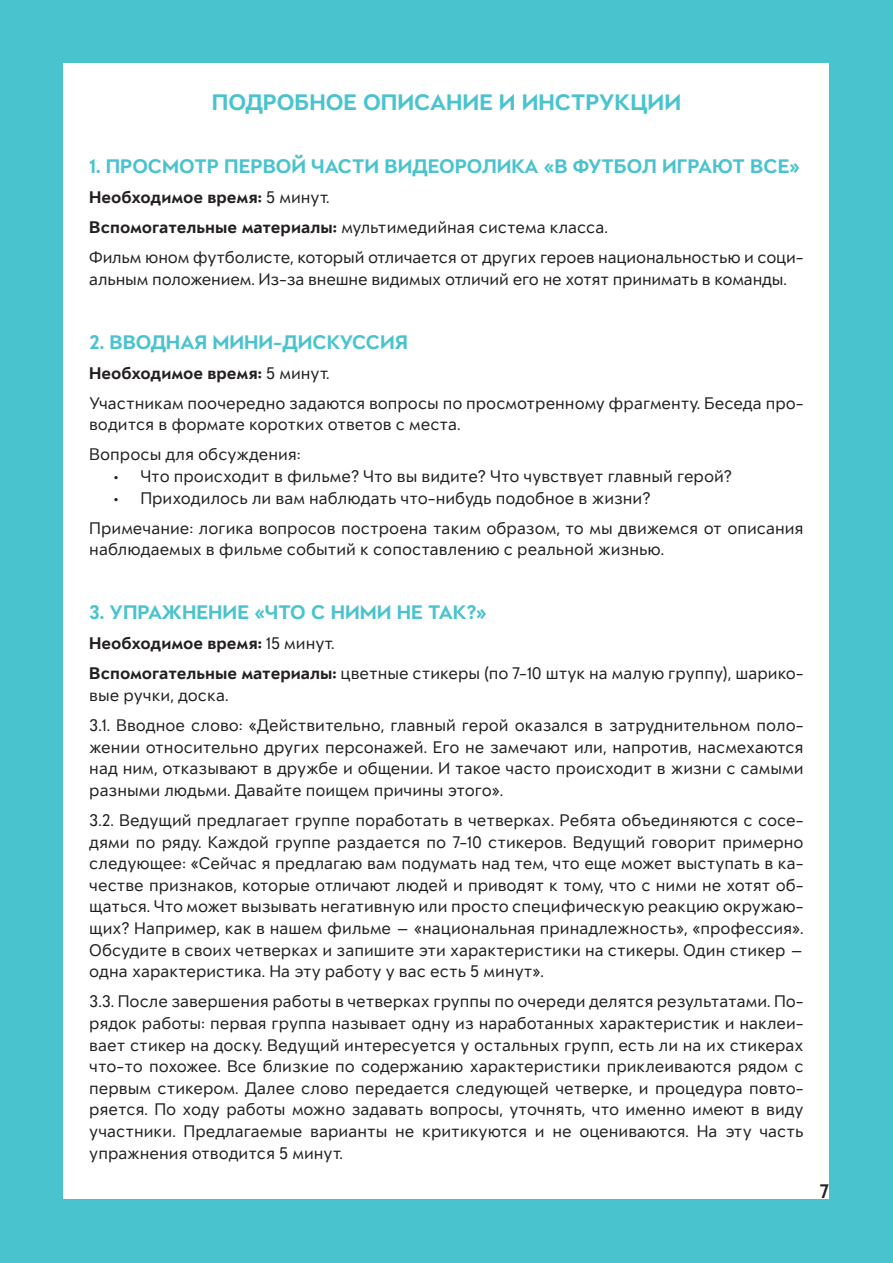
<style>
.page{position:relative;width:893px;height:1263px;background:#49c3ce}
.page>*{position:absolute;margin:0;border:0;box-sizing:border-box;transform-origin:0 0}
.t1{font:700 24px "Littera Plain";color:#49c3ce}
.t2{font:700 21px "Littera Plain";color:#49c3ce}
.t3{font:500 21px "Littera Plain";color:#231f20}
.t4{font:18px/21.6px "Littera Plain";color:#231f20}
.s1{font-weight:700}
</style>
<div class="page">
<div style="left:64px;top:64px;width:765px;height:1135px;background:#fff"></div>
<h1 class="t1" style="left:212px;top:88px;width:471px">ПОДРОБНОЕ ОПИСАНИЕ И ИНСТРУКЦИИ</h1>
<p class="t2" style="left:89px;top:153px;width:712px">1. ПРОСМОТР ПЕРВОЙ ЧАСТИ ВИДЕОРОЛИКА «В ФУТБОЛ ИГРАЮТ ВСЕ»</p>
<p class="t4" style="left:89px;top:182px;width:716px;line-height:30.2px"><span class="s1">Необходимое время:</span> 5 минут.<br><span class="s1">Вспомогательные материалы:</span> мультимедийная система класса.<br>Фильм юном футболисте, который отличается от других героев национальностью и соци-</p>
<p class="t4" style="left:89px;top:268px;width:699px">альным положением. Из-за внешне видимых отличий его не хотят принимать в команды.</p>
<p class="t2" style="left:89px;top:329px;width:320px">2. ВВОДНАЯ МИНИ-ДИСКУССИЯ</p>
<p class="t4" style="left:89px;top:357px;width:716px;line-height:30.2px"><span class="s1">Необходимое время:</span> 5 минут.<br>Участникам поочередно задаются вопросы по просмотренному фрагменту. Беседа про-</p>
<p class="t4" style="left:89px;top:409px;width:373px;line-height:30.2px">водится в формате коротких ответов с места.<br>Вопросы для обсуждения:</p>
<p class="t4" style="left:113px;top:465px;width:620px">• Что происходит в фильме? Что вы видите? Что чувствует главный герой?</p>
<p class="t4" style="left:89px;top:482px;width:716px;line-height:30.2px;text-indent:24px">• Приходилось ли вам наблюдать что-нибудь подобное в жизни?<br>Примечание: логика вопросов построена таким образом, то мы движемся от описания</p>
<p class="t4" style="left:89px;top:538px;width:577px">наблюдаемых в фильме событий к сопоставлению с реальной жизнью.</p>
<p class="t2" style="left:89px;top:599px;width:399px">3. УПРАЖНЕНИЕ «ЧТО С НИМИ НЕ ТАК?»</p>
<p class="t4" style="left:89px;top:628px;width:716px;line-height:30.2px"><span class="s1">Необходимое время:</span> 15 минут.<br><span class="s1">Вспомогательные материалы:</span> цветные стикеры (по 7‑10 штук на малую группу), шарико-</p>
<p class="t4" style="left:89px;top:680px;width:716px;line-height:30.2px">вые ручки, доска.<br>3.1. Вводное слово: «Действительно, главный герой оказался в затруднительном поло-</p>
<p class="t4" style="left:89px;top:736px;width:716px;text-align:justify">жении относительно других персонажей. Его не замечают или, напротив, насмехаются над ним, отказывают в дружбе и общении. И такое часто происходит в жизни с самыми разными людьми. Давайте поищем причины этого».</p>
<p class="t4" style="left:89px;top:809px;width:716px;text-align:justify">3.2. Ведущий предлагает группе поработать в четверках. Ребята объединяются с сосе&shy;дями по ряду. Каждой группе раздается по 7‑10 стикеров. Ведущий говорит примерно следующее: «Сейчас я предлагаю вам подумать над тем, что еще может выступать в ка&shy;честве признаков, которые отличают людей и приводят к тому, что с ними не хотят об&shy;щаться. Что может вызывать негативную или просто специфическую реакцию окружаю&shy;щих? Например, как в нашем фильме — «национальная принадлежность», «профессия».<br>Обсудите в своих четверках и запишите эти характеристики на стикеры. Один стикер — одна характеристика. На эту работу у вас есть 5 минут».</p>
<p class="t4" style="left:89px;top:990px;width:716px;text-align:justify">3.3. После завершения работы в четверках группы по очереди делятся результатами. По&shy;рядок работы: первая группа называет одну из наработанных характеристик и наклеи&shy;вает стикер на доску. Ведущий интересуется у остальных групп, есть ли на их стикерах что-то похожее. Все близкие по содержанию характеристики приклеиваются рядом с первым стикером. Далее слово передается следующей четверке, и процедура повто&shy;ряется. По ходу работы можно задавать вопросы, уточнять, что именно имеют в виду участники. Предлагаемые варианты не критикуются и не оцениваются. На эту часть упражнения отводится 5 минут.</p>
<p class="t3" style="left:820px;top:1179px;width:11px">7</p>
</div>
